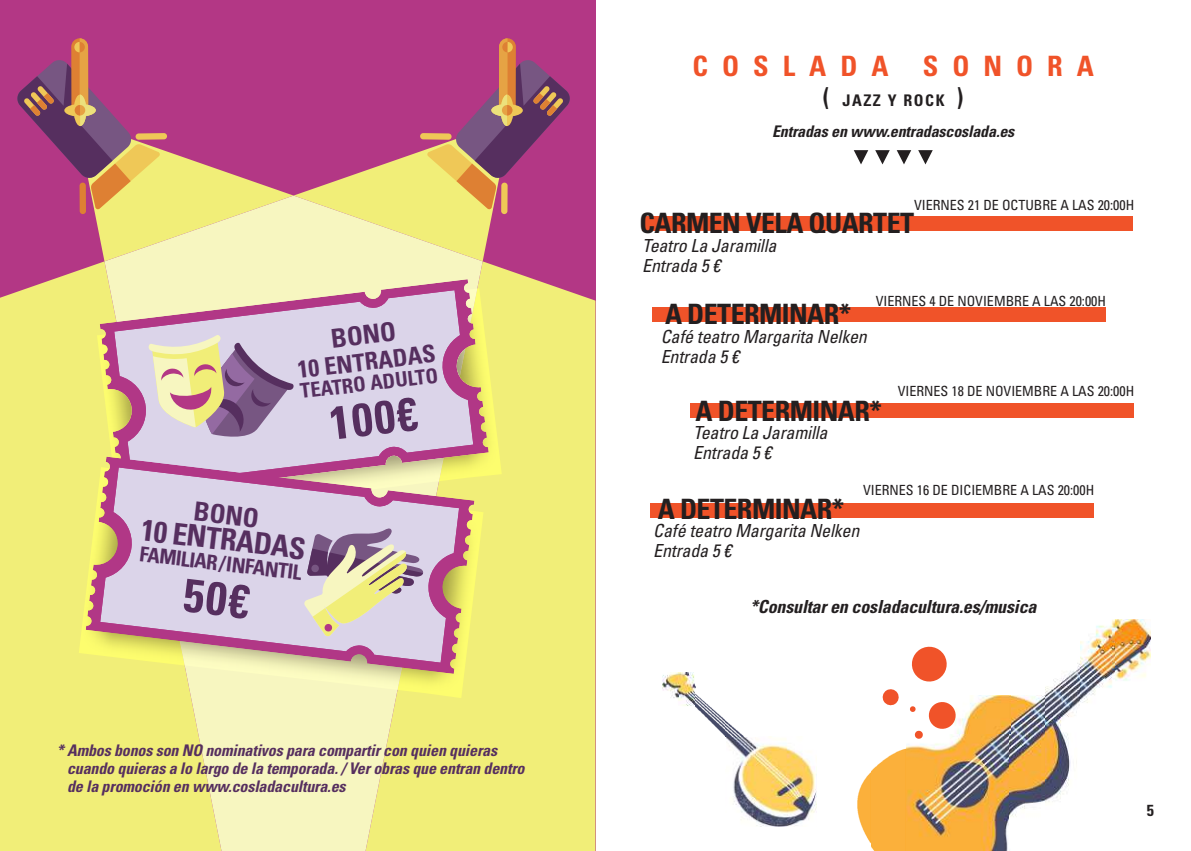
<style>
.page{position:relative;width:1191px;height:851px;background:#fff}
.page>*{position:absolute;margin:0;border:0;box-sizing:border-box;transform-origin:0 0}
.t1{font:700 condensed 46.4px "Univers LT Std";color:#562f5f}
.t2{font:700 condensed 30px "Univers LT Std";color:#562f5f}
.t3{font:700 condensed 28px "Univers LT Std";letter-spacing:-.02em;color:#231f20}
.t4{font:700 condensed 28px "Univers LT Std";letter-spacing:.5em;color:#f05329}
.t5{font:700 condensed 26.2px "Univers LT Std";color:#562f5f}
.t6{font:700 condensed 26px "Univers LT Std";color:#562f5f}
.t7{font:700 condensed 24.2px "Univers LT Std";color:#562f5f}
.t8{font:700 condensed 20.6px "Univers LT Std";color:#562f5f}
.t9{font:700 condensed 20.4px "Univers LT Std";color:#562f5f}
.t10{font:italic condensed 18px/20px "Univers LT Std";letter-spacing:-.01em;color:#231f20}
.t11{font:italic 700 condensed 18px "Univers LT Std";letter-spacing:-.01em;color:#231f20}
.t12{font:italic 700 condensed 16px/18px "Univers LT Std";letter-spacing:-.01em;color:#562f5f}
.t13{font:italic 700 condensed 16px "Univers LT Std";letter-spacing:-.01em;color:#231f20}
.t14{font:700 condensed 16px "Univers LT Std";letter-spacing:.1em;color:#231f20}
.t15{font:condensed 14px "Univers LT Std";color:#231f20}
.s1{font-size:25px}
</style>
<div class="page">
<div style="left:0;top:0;width:595px;height:850px;background:#b33785"></div>
<div style="left:0;top:261px;width:104px;height:589px;background:#f1ee78"></div>
<div style="left:482px;top:261px;width:113px;height:589px;background:#f1ee78"></div>
<svg style="left:104px;top:261px;width:378px;height:589px;background:#f4f19d"></svg>
<svg style="left:17px;top:38px;width:553px;height:223px"></svg>
<div style="left:80px;top:182px;width:6px;height:32px;background:#de8033;border-radius:3px"></div>
<div style="left:136px;top:133px;width:31px;height:7px;background:#efc857;border-radius:3px"></div>
<img style="left:489px;top:288px;width:13px;height:193px">
<img style="left:97px;top:334px;width:3px;height:122px">
<svg style="left:100px;top:279px;width:389px;height:218px"></svg>
<svg style="left:114px;top:290px;width:359px;height:166px;background:#d7bfd1"></svg>
<img style="left:79px;top:467px;width:7px;height:198px">
<img style="left:397px;top:505px;width:86px;height:193px">
<img style="left:155px;top:673px;width:279px;height:16px">
<svg style="left:86px;top:456px;width:388px;height:217px"></svg>
<svg style="left:100px;top:467px;width:359px;height:195px;fill:#dbd4e9"></svg>
<svg style="left:147px;top:334px;width:148px;height:107px;background:#c5b2b5"></svg>
<svg style="left:304px;top:527px;width:122px;height:109px;background:#ccc1b7"></svg>
<img style="left:870px;top:733px;width:140px;height:117px">
<img style="left:857px;top:773px;width:13px;height:70px">
<img style="left:1010px;top:695px;width:35px;height:122px">
<img style="left:1045px;top:663px;width:35px;height:140px">
<img style="left:957px;top:695px;width:53px;height:38px">
<img style="left:1080px;top:619px;width:35px;height:84px">
<img style="left:1115px;top:619px;width:35px;height:62px">
<img style="left:726px;top:736px;width:90px;height:90px">
<img style="left:695px;top:685px;width:31px;height:52px">
<img style="left:662px;top:672px;width:33px;height:34px">
<img style="left:725px;top:704px;width:19px;height:32px">
<div style="left:642px;top:217px;width:490px;height:14px;background:#f05329"></div>
<svg style="left:918px;top:150px;width:14px;height:14px"></svg>
<svg style="left:896px;top:150px;width:15px;height:14px"></svg>
<svg style="left:875px;top:150px;width:14px;height:14px"></svg>
<svg style="left:853px;top:150px;width:15px;height:14px"></svg>
<div style="left:690px;top:403px;width:444px;height:14px;background:#f05329"></div>
<div style="left:650px;top:503px;width:444px;height:14px;background:#f05329"></div>
<div style="left:652px;top:307px;width:454px;height:14px;background:#f05329"></div>
<svg style="left:882px;top:689px;width:17px;height:17px"></svg>
<svg style="left:911px;top:646px;width:36px;height:36px"></svg>
<svg style="left:909px;top:702px;width:48px;height:37px"></svg>
<div style="left:183px;top:578px;width:68px;height:41px;background:#dbd4e9"></div>
<h3 class="t6" style="left:329px;top:323px;width:67px;rotate:-7deg">BONO</h3>
<h3 class="t7" style="left:296px;top:355px;width:140px;rotate:-7deg">10 ENTRADAS</h3>
<p class="t9" style="left:299px;top:379px;width:140px;rotate:-7deg">TEATRO ADULTO</p>
<h1 class="t1" style="left:326px;top:395px;width:90px;rotate:-7deg">100€</h1>
<h3 class="t5" style="left:196px;top:494px;width:67px;rotate:7deg">BONO</h3>
<h2 class="t2" style="left:144px;top:511px;width:167px;rotate:7deg">10 ENTRADAS</h2>
<p class="t8" style="left:141px;top:540px;width:165px;rotate:7deg">FAMILIAR / INFANTIL</p>
<p class="t12" style="left:67px;top:741px;width:459px;text-indent:-10px">* Ambos bonos son NO nominativos para compartir con quien quieras cuando quieras a lo largo de la temporada. / Ver obras que entran dentro de la promoción en www.cosladacultura.es</p>
<h3 class="t4" style="left:692px;top:49px;width:403px">COSLADA SONORA</h3>
<p class="t14" style="left:823px;top:90px;width:142px"><span class="s1">(</span> JAZZ Y ROCK <span class="s1">)</span></p>
<p class="t13" style="left:772px;top:122px;width:244px">Entradas en www.entradascoslada.es</p>
<p class="t15" style="left:914px;top:196px;width:222px">VIERNES 21 DE OCTUBRE A LAS 20:00H</p>
<h3 class="t3" style="left:639px;top:206px;width:276px">CARMEN VELA QUARTET</h3>
<p class="t10" style="left:642px;top:236px;width:136px">Teatro La Jaramilla<br>Entrada 5 €</p>
<h3 class="t3" style="left:665px;top:296px;width:188px">A DETERMINAR*</h3>
<p class="t10" style="left:661px;top:326px;width:208px">Café teatro Margarita Nelken<br>Entrada 5 €</p>
<p class="t15" style="left:875px;top:292px;width:232px">VIERNES 4 DE NOVIEMBRE A LAS 20:00H</p>
<p class="t15" style="left:897px;top:382px;width:238px">VIERNES 18 DE NOVIEMBRE A LAS 20:00H</p>
<h3 class="t3" style="left:695px;top:393px;width:188px">A DETERMINAR*</h3>
<p class="t10" style="left:693px;top:422px;width:136px">Teatro La Jaramilla<br>Entrada 5 €</p>
<h3 class="t3" style="left:658px;top:492px;width:188px">A DETERMINAR*</h3>
<p class="t15" style="left:863px;top:481px;width:232px">VIERNES 16 DE DICIEMBRE A LAS 20:00H</p>
<p class="t10" style="left:653px;top:520px;width:208px">Café teatro Margarita Nelken<br>Entrada 5 €</p>
<p class="t11" style="left:750px;top:595px;width:288px">*Consultar en cosladacultura.es/musica</p>
<p class="t14" style="left:1146px;top:800px;width:9px">5</p>
</div>
